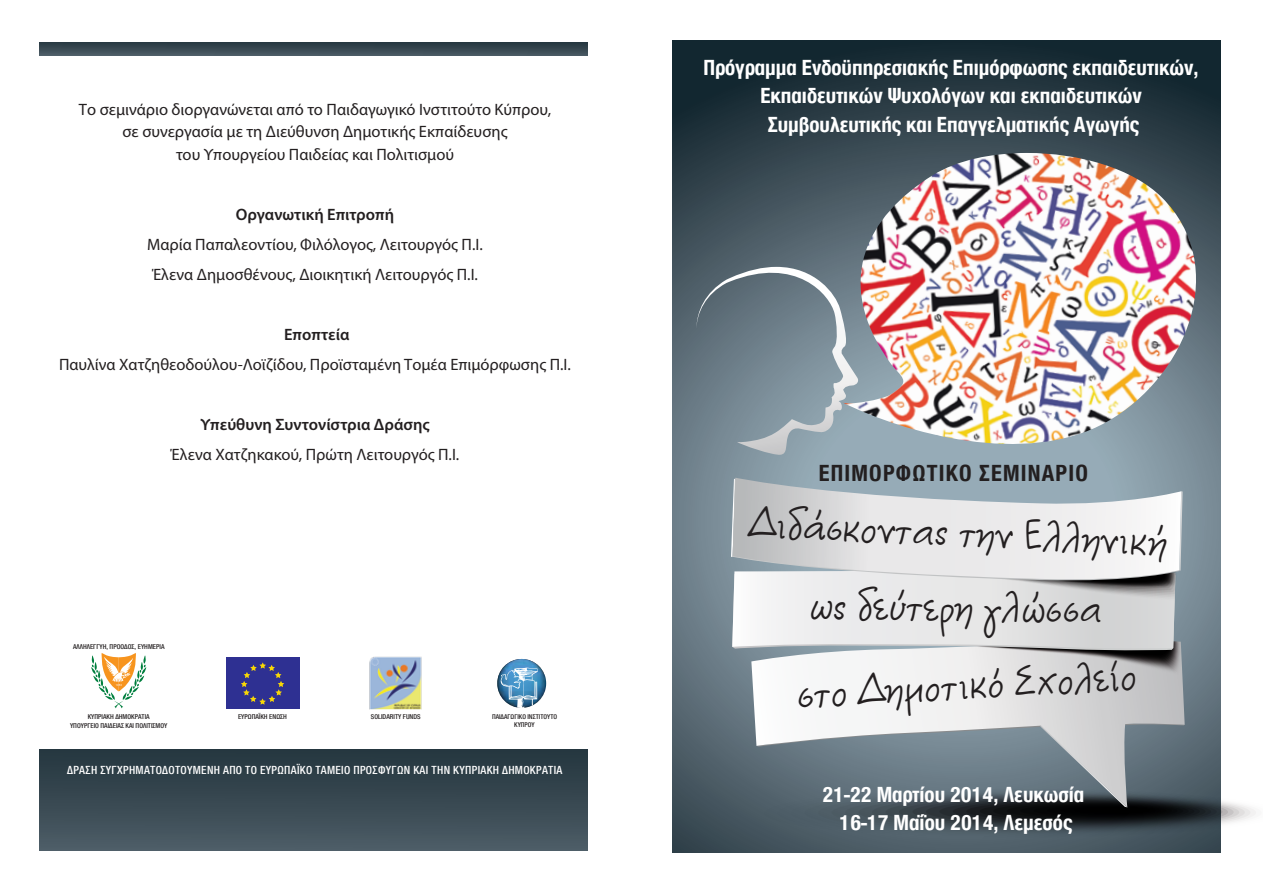
<style>
.page{position:relative;width:1263px;height:893px;background:#fff}
.page>*{position:absolute;margin:0;border:0;box-sizing:border-box;transform-origin:0 0}
.t1{font:41.85px "CF Semplice";color:#231f20}
.t2{font:700 24px "CF Helvetica Cond";letter-spacing:.05em;color:#231f20}
.t3{font:700 22.5px/28.5px "CF Helvetica Cond";color:#fff;text-align:center}
.t4{font:16.5px/22.5px "Myriad Pro";color:#231f20;text-align:center}
.t5{font:600 16.5px "Myriad Pro";color:#231f20}
.t6{font:500 12px "CF Helvetica Cond";letter-spacing:.025em;color:#fff}
.t7{font:500 7.2px/8.7px "CF Helvetica Cond";color:#231f20;text-align:center}
.t8{font:500 7.05px/7.6px "CF Helvetica Cond";color:#231f20;text-align:center}
</style>
<div class="page">
<svg style="left:672px;top:41px;width:548px;height:812px;background:#41535c"></svg>
<div style="left:40px;top:750px;width:548px;height:100px;background:linear-gradient(to bottom,#24363e,#4c5c65)"></div>
<svg style="left:40px;top:43px;width:548px;height:12px;background:#384952"></svg>
<svg style="left:91px;top:653px;width:55px;height:56px"></svg>
<div style="left:226px;top:658px;width:73px;height:51px;background:#2e3092"></div>
<svg style="left:241px;top:662px;width:43px;height:43px"></svg>
<img style="left:369px;top:656px;width:53px;height:54px">
<img style="left:497px;top:659px;width:49px;height:43px">
<img style="left:497px;top:659px;width:49px;height:49px;border-radius:24px">
<svg style="left:499px;top:668px;width:39px;height:40px;background:#77a6c6"></svg>
<svg style="left:696px;top:255px;width:137px;height:201px;background:#778892"></svg>
<svg style="left:751px;top:723px;width:505px;height:116px"></svg>
<svg style="left:751px;top:641px;width:434px;height:167px"></svg>
<svg style="left:731px;top:478px;width:451px;height:198px"></svg>
<svg style="left:732px;top:478px;width:449px;height:104px"></svg>
<img style="left:833px;top:153px;width:388px;height:314px">
<p class="t4" style="left:79px;top:98px;width:474px">Το σεμινάριο διοργανώνεται από το Παιδαγωγικό Ινστιτούτο Κύπρου, σε συνεργασία με τη Διεύθυνση Δημοτικής Εκπαίδευσης<br>του Υπουργείου Παιδείας και Πολιτισμού</p>
<p class="t5" style="left:236px;top:204px;width:160px">Οργανωτική Επιτροπή</p>
<p class="t4" style="left:147px;top:229px;width:337px;line-height:30px;text-align:left">Μαρία Παπαλεοντίου, Φιλόλογος, Λειτουργός Π.Ι.<br>Έλενα Δημοσθένους, Διοικητική Λειτουργός Π.Ι.</p>
<p class="t5" style="left:284px;top:324px;width:67px">Εποπτεία</p>
<p class="t4" style="left:59px;top:353px;width:513px">Παυλίνα Χατζηθεοδούλου-Λοϊζίδου, Προϊσταμένη Τομέα Επιμόρφωσης Π.Ι.</p>
<p class="t5" style="left:200px;top:414px;width:231px">Υπεύθυνη Συντονίστρια Δράσης</p>
<p class="t4" style="left:171px;top:443px;width:290px">Έλενα Χατζηκακού, Πρώτη Λειτουργός Π.Ι.</p>
<p class="t7" style="left:73px;top:642px;width:93px">ΑΛΛΗΛΕΓΓΥΗ, ΠΡΟΟ∆ΟΣ, ΕΥΗΜΕΡΙΑ</p>
<p class="t7" style="left:70px;top:712px;width:99px">ΚΥΠΡΙΑΚΗ ∆ΗΜΟΚΡΑΤΙΑ<br>ΥΠΟΥΡΓΕΙΟ ΠΑΙ∆ΕΙΑΣ ΚΑΙ ΠΟΛΙΤΙΣΜΟΥ</p>
<p class="t7" style="left:238px;top:712px;width:51px">EYΡΩΠΑΪΚΗ ΕΝΩΣΗ</p>
<p class="t7" style="left:371px;top:712px;width:51px">SOLIDARITY FUNDS</p>
<p class="t8" style="left:492px;top:713px;width:67px">ΠΑΙ∆ΑΓΩΓΙΚΟ ΙΝΣΤΙΤΟΥΤΟ<br>ΚΥΠΡΟΥ</p>
<p class="t6" style="left:67px;top:764px;width:497px">∆ΡΑΣΗ ΣΥΓΧΡΗΜΑΤΟ∆ΟΤΟΥΜΕΝΗ ΑΠΟ ΤΟ ΕΥΡΩΠΑΪΚΟ ΤΑΜΕΙΟ ΠΡΟΣΦΥΓΩΝ ΚΑΙ ΤΗΝ ΚΥΠΡΙΑΚΗ ∆ΗΜΟΚΡΑΤΙΑ</p>
<h3 class="t3" style="left:703px;top:53px;width:497px">Πρόγραµµα Ενδοϋπηρεσιακής Επιµόρφωσης εκπαιδευτικών,<br>Εκπαιδευτικών Ψυχολόγων και εκπαιδευτικών<br>Συµβουλευτικής και Επαγγελµατικής Αγωγής</h3>
<h2 class="t2" style="left:819px;top:460px;width:271px">ΕΠΙΜΟΡΦΩΤΙΚΟ ΣΕΜΙΝΑΡΙΟ</h2>
<h1 class="t1" style="left:750px;top:495px;width:419px;rotate:3deg">Διδάσκοντας την Ελληνική</h1>
<h1 class="t1" style="left:810px;top:579px;width:294px;rotate:1deg">ως δεύτερη γλώσσα</h1>
<h1 class="t1" style="left:795px;top:668px;width:343px;rotate:-3deg">στο Δηµοτικό Σχολείο</h1>
<h3 class="t3" style="left:822px;top:780px;width:263px">21-22 Μαρτίου 2014, Λευκωσία<br>16-17 Μαΐου 2014, Λεµεσός</h3>
</div>
